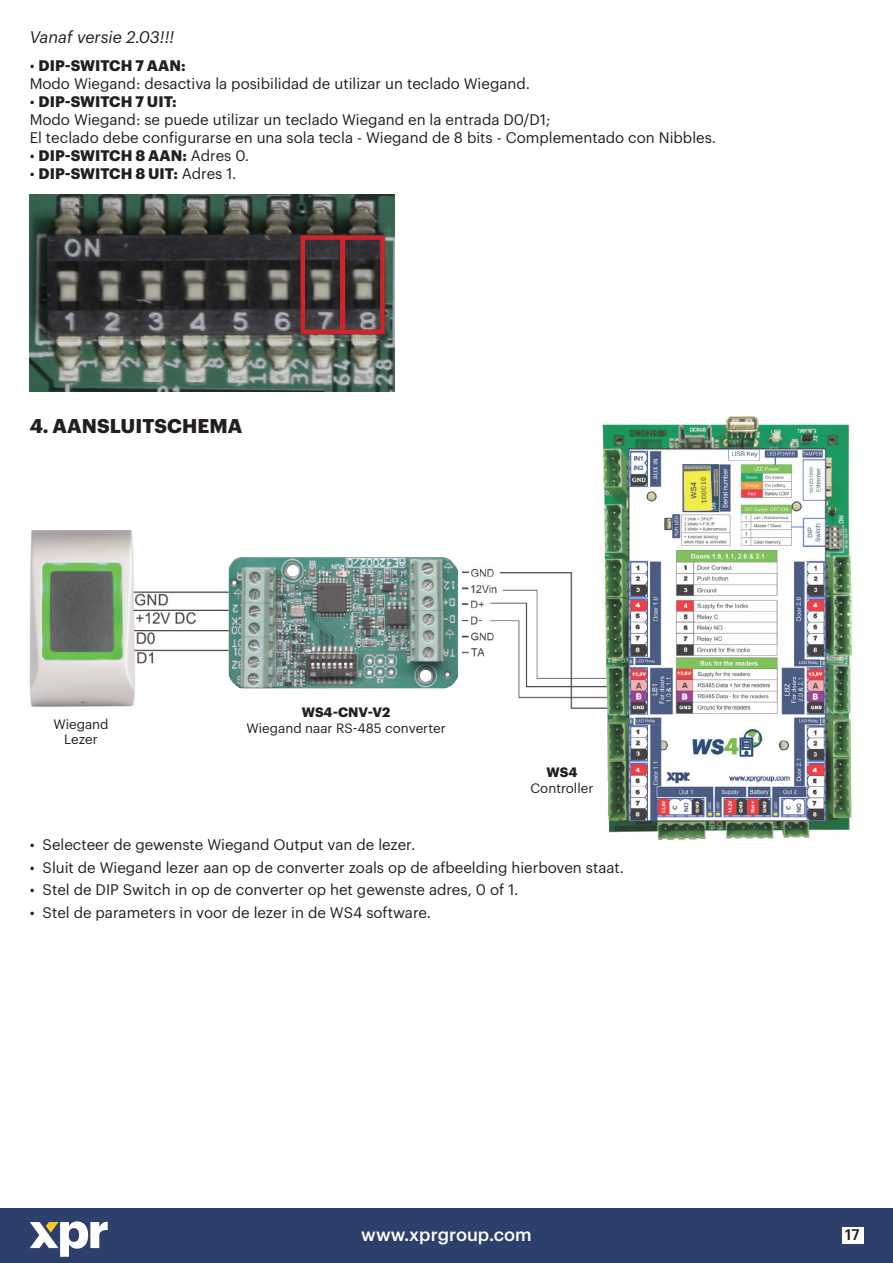
<style>
.page{position:relative;width:893px;height:1263px;background:#fff}
.page>*{position:absolute;margin:0;border:0;box-sizing:border-box;transform-origin:0 0}
.megunaslov{font:700 19.5px "Graphik";letter-spacing:.005em;color:#231f20}
.t1{font:500 18px "Graphik";color:#fff}
.megunaslov-2{font:italic 16.5px "Graphik";color:#231f20}
._12medjunaslov{font:15px "Graphik";color:#231f20}
._12medjunaslov-2{font:700 15px "Graphik";color:#231f20}
.t2{font:500 15px "Graphik";color:#231f20}
._12medjunaslov-3{font:13.35px "Graphik";color:#231f20}
._12medjunaslov-4{font:700 13.35px "Graphik";color:#231f20}
.s1{font-weight:400}
</style>
<div class="page">
<div style="left:0;top:1209px;width:893px;height:54px;background:#2d406c"></div>
<div style="left:842px;top:1228px;width:21px;height:16px;background:#fff"></div>
<svg style="left:30px;top:1221px;width:78px;height:36px"></svg>
<img style="left:29px;top:530px;width:192px;height:177px">
<img style="left:469px;top:416px;width:383px;height:424px">
<div style="left:518px;top:766px;width:88px;height:45px;background:#fff"></div>
<img style="left:30px;top:194px;width:364px;height:197px">
<img style="left:221px;top:557px;width:248px;height:132px">
<div style="left:301px;top:235px;width:44px;height:99px;border:4px solid #d1232a"></div>
<div style="left:340px;top:235px;width:45px;height:99px;border:4px solid #d1232a"></div>
<p class="megunaslov-2" style="left:30px;top:25px;width:146px">Vanaf versie 2.03!!!</p>
<p class="_12medjunaslov-2" style="left:30px;top:54px;width:158px"><span class="s1">•</span> DIP-SWITCH 7 AAN:</p>
<p class="_12medjunaslov" style="left:30px;top:72px;width:502px">Modo Wiegand: desactiva la posibilidad de utilizar un teclado Wiegand.</p>
<p class="_12medjunaslov-2" style="left:30px;top:90px;width:149px"><span class="s1">•</span> DIP-SWITCH 7 UIT:</p>
<p class="_12medjunaslov" style="left:30px;top:108px;width:522px">Modo Wiegand: se puede utilizar un teclado Wiegand en la entrada D0/D1;</p>
<p class="_12medjunaslov" style="left:30px;top:126px;width:688px">El teclado debe configurarse en una sola tecla - Wiegand de 8 bits - Complementado con Nibbles.</p>
<p class="_12medjunaslov-2" style="left:30px;top:144px;width:221px"><span class="s1">•</span> DIP-SWITCH 8 AAN: <span class="s1">Adres 0.</span></p>
<p class="_12medjunaslov-2" style="left:30px;top:162px;width:208px"><span class="s1">•</span> DIP-SWITCH 8 UIT: <span class="s1">Adres 1.</span></p>
<p class="megunaslov" style="left:30px;top:410px;width:214px">4. AANSLUITSCHEMA</p>
<p class="_12medjunaslov-3" style="left:53px;top:715px;width:57px">Wiegand</p>
<p class="_12medjunaslov-3" style="left:59px;top:731px;width:45px">Reader</p>
<p class="_12medjunaslov-3" style="left:64px;top:730px;width:35px">Lezer</p>
<p class="_12medjunaslov-4" style="left:302px;top:702px;width:90px">WS4-CNV-V2</p>
<p class="_12medjunaslov-3" style="left:247px;top:718px;width:201px">Wiegand naar RS-485 converter</p>
<p class="_12medjunaslov-4" style="left:547px;top:762px;width:32px">WS4</p>
<p class="_12medjunaslov-3" style="left:531px;top:778px;width:64px">Controller</p>
<p class="_12medjunaslov" style="left:30px;top:833px;width:387px">• Selecteer de gewenste Wiegand Output van de lezer.</p>
<p class="_12medjunaslov" style="left:30px;top:856px;width:596px">• Sluit de Wiegand lezer aan op de converter zoals op de afbeelding hierboven staat.</p>
<p class="_12medjunaslov" style="left:30px;top:878px;width:490px">• Stel de DIP Switch in op de converter op het gewenste adres, 0 of 1.</p>
<p class="_12medjunaslov" style="left:30px;top:901px;width:403px">• Stel de parameters in voor de lezer in de WS4 software.</p>
<p class="t1" style="left:361px;top:1221px;width:172px">www.xprgroup.com</p>
<p class="t2" style="left:845px;top:1223px;width:16px">17</p>
</div>
